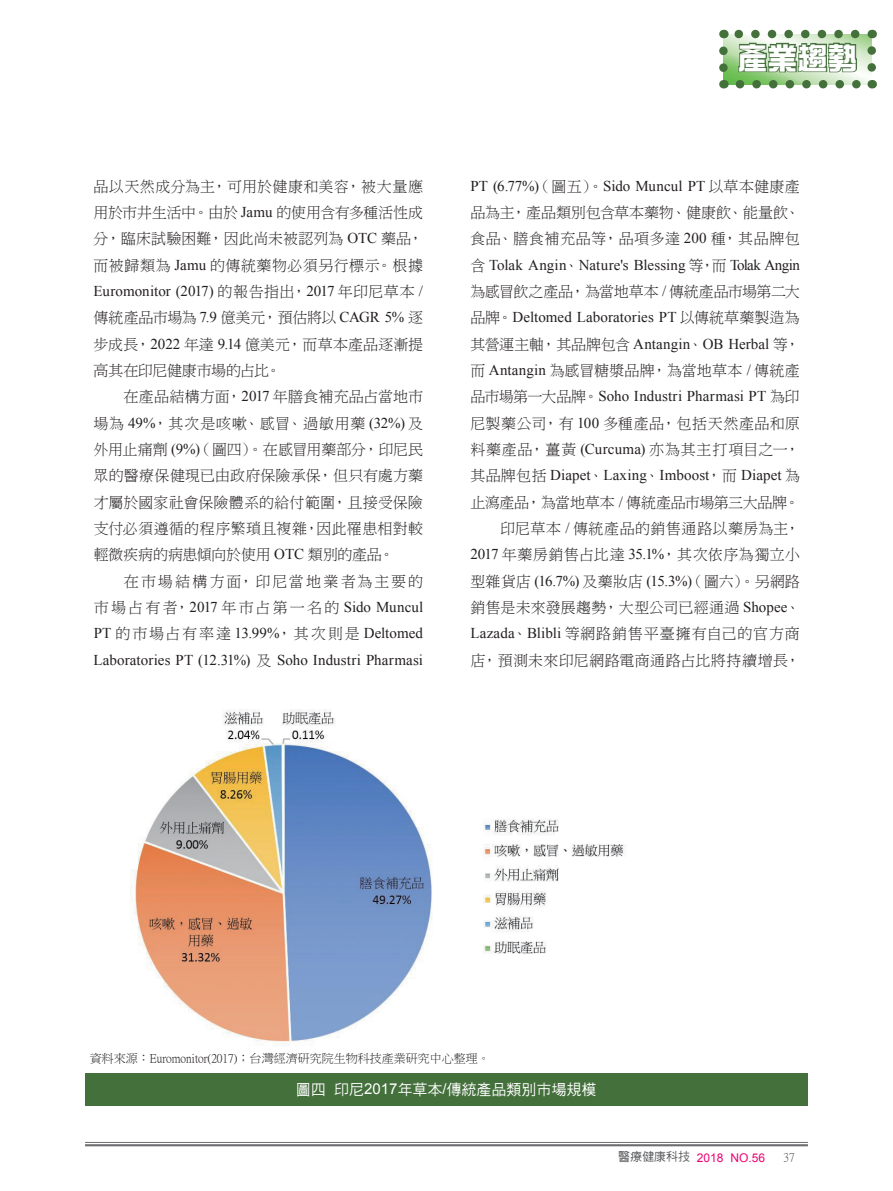
<style>
.page{position:relative;width:893px;height:1191px;background:#fff}
.page>*{position:absolute;margin:0;border:0;box-sizing:border-box;transform-origin:0 0}
.t1{font:30px "DF Zong Yi W9 WIN BF";color:#fff}
.t2{font:15px/26.4px "DF Ming W3 WIN BF";letter-spacing:.01em;color:#231f20;text-align:justify}
.t3{font:15px/26.4px "Times New Roman";letter-spacing:.005em;color:#231f20;text-align:justify}
.t4{font:15px/26.2px "DF Ming W3 WIN BF";letter-spacing:.035em;color:#231f20}
.t5{font:15px "DF Ming W3 WIN BF";letter-spacing:-.025em;color:#231f20}
.t6{font:15px "DF Hei W5 WINP BF";color:#fff}
.t7{font:15px "DF Ming W3 WIN BF";letter-spacing:.14em;color:#231f20}
.t8{font:12px "P Ming Li U";color:#231f20}
.t9{font:12px "Arial";color:#ed0373}
.t10{font:12px "P Ming Li U";color:#57585a}
.s1{font-family:"Times New Roman"}
.s2{font-family:"DF Ming W3 WIN BF"}
.s3{font-family:"Arial"}
.s4{font-family:"DF Hei W5 WINP BF";color:#57585a}
</style>
<div class="page">
<hr style="left:85px;top:1142px;width:723px;height:1px;background:#6c6d70">
<hr style="left:85px;top:1144px;width:723px;height:2px;background:#6c6d70">
<svg style="left:719px;top:30px;width:157px;height:58px"></svg>
<img style="left:130px;top:709px;width:494px;height:336px">
<div style="left:85px;top:1073px;width:722px;height:32px;background:#44703c"></div>
<p class="t2" style="left:94px;top:173px;width:331px">品以天然成分為主，可用於健康和美容，被大量應用於市井生活中。由於 <span class="s1">Jamu</span> 的使用含有多種活性成分，臨床試驗困難，因此尚未被認列為 <span class="s1">OTC</span> 藥品，而被歸類為 <span class="s1">Jamu</span> 的傳統藥物必須另行標示。根據</p>
<p class="t3" style="left:94px;top:277px;width:331px">Euromonitor (2017) <span class="s2">的報告指出，</span>2017 <span class="s2">年印尼草本</span> /</p>
<p class="t2" style="left:94px;top:305px;width:331px">傳統產品市場為 <span class="s1">7.9</span> 億美元，預估將以 <span class="s1">CAGR 5%</span> 逐步成長，<span class="s1">2022</span> 年達 <span class="s1">9.14</span> 億美元，而草本產品逐漸提高其在印尼健康市場的占比。</p>
<p class="t2" style="left:94px;top:384px;width:331px;text-indent:30px">在產品結構方面，<span class="s1">2017</span> 年膳食補充品占當地市場為 <span class="s1">49%</span>，其次是咳嗽、感冒、過敏用藥 <span class="s1">(32%)</span> 及外用止痛劑 <span class="s1">(9%)</span>（圖四）。在感冒用藥部分，印尼民眾的醫療保健現已由政府保險承保，但只有處方藥才屬於國家社會保險體系的給付範圍，且接受保險支付必須遵循的程序繁瑣且複雜，因此罹患相對較輕微疾病的病患傾向於使用 <span class="s1">OTC</span> 類別的產品。</p>
<p class="t7" style="left:124px;top:573px;width:301px">在市場結構方面，印尼當地業者為主要的</p>
<p class="t3" style="left:94px;top:593px;width:331px"><span class="s2">市場占有者，</span>2017 <span class="s2">年市占第一名的</span> Sido Muncul PT <span class="s2">的市場占有率達</span> 13.99%<span class="s2">，其次則是</span> Deltomed Laboratories PT (12.31%) <span class="s2">及</span> Soho Industri Pharmasi</p>
<h1 class="t1" style="left:738px;top:43px;width:122px">產業趨勢</h1>
<p class="t3" style="left:470px;top:172px;width:331px">PT (6.77%)<span class="s2">（圖五）。</span>Sido Muncul PT <span class="s2">以草本健康產</span></p>
<p class="t2" style="left:470px;top:199px;width:331px">品為主，產品類別包含草本藥物、健康飲、能量飲、食品、膳食補充品等，品項多達 <span class="s1">200</span> 種，其品牌包</p>
<p class="t3" style="left:470px;top:251px;width:331px"><span class="s2">含</span> Tolak Angin<span class="s2">、</span>Nature's Blessing <span class="s2">等，而</span> Tolak Angin</p>
<p class="t5" style="left:470px;top:284px;width:331px">為感冒飲之產品，為當地草本 <span class="s1">/</span> 傳統產品市場第二大</p>
<p class="t3" style="left:470px;top:304px;width:331px"><span class="s2">品牌。</span>Deltomed Laboratories PT <span class="s2">以傳統草藥製造為其營運主軸，其品牌包含</span> Antangin<span class="s2">、</span>OB Herbal <span class="s2">等，</span></p>
<p class="t2" style="left:470px;top:357px;width:331px">而 <span class="s1">Antangin</span> 為感冒糖漿品牌，為當地草本 <span class="s1">/</span> 傳統產</p>
<p class="t3" style="left:470px;top:383px;width:331px"><span class="s2">品市場第一大品牌。</span>Soho Industri Pharmasi PT <span class="s2">為印</span></p>
<p class="t4" style="left:470px;top:410px;width:331px">尼製藥公司，有 <span class="s1">100</span> 多種產品，包括天然產品和原料藥產品，薑黃 <span class="s1">(Curcuma)</span> 亦為其主打項目之一，</p>
<p class="t3" style="left:470px;top:462px;width:331px"><span class="s2">其品牌包括</span> Diapet<span class="s2">、</span>Laxing<span class="s2">、</span>Imboost<span class="s2">，而</span> Diapet <span class="s2">為</span></p>
<p class="t2" style="left:470px;top:489px;width:331px;text-align:right">止瀉產品，為當地草本 <span class="s1">/</span> 傳統產品市場第三大品牌。印尼草本 <span class="s1">/</span> 傳統產品的銷售通路以藥房為主，<br><span class="s1">2017</span> 年藥房銷售占比達 <span class="s1">35.1%</span>，其次依序為獨立小型雜貨店 <span class="s1">(16.7%)</span> 及藥妝店 <span class="s1">(15.3%)</span>（圖六）。另網路銷售是未來發展趨勢，大型公司已經通過 <span class="s1">Shopee</span>、<br><span class="s1">Lazada</span>、<span class="s1">Blibli</span> 等網路銷售平臺擁有自己的官方商店，預測未來印尼網路電商通路占比將持續增長，</p>
<p class="t8" style="left:90px;top:1052px;width:401px">資料來源：Euromonitor(2017)；台灣經濟研究院生物科技產業研究中心整理。</p>
<p class="t6" style="left:296px;top:1081px;width:302px">圖四印尼<span class="s3">2017</span>年草本<span class="s3">/</span>傳統產品類別市場規模</p>
<p class="t9" style="left:618px;top:1149px;width:148px"><span class="s4">醫療健康科技</span> 2018 NO.56</p>
<p class="t10" style="left:783px;top:1151px;width:13px">37</p>
</div>
